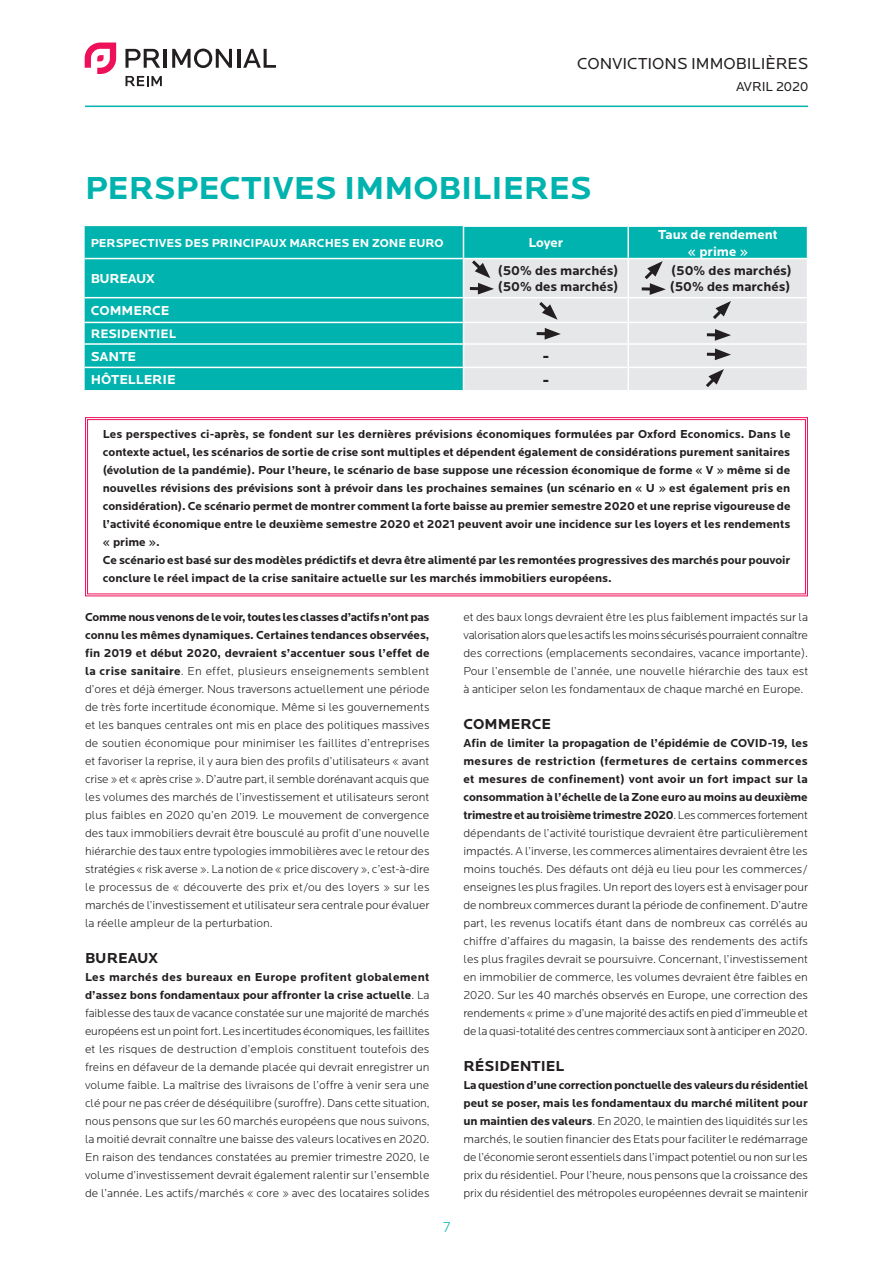
<style>
.page{position:relative;width:893px;height:1263px;background:#fff}
.page>*{position:absolute;margin:0;border:0;box-sizing:border-box;transform-origin:0 0}
.t1{font:700 33px "Locator";color:#00b3ae}
.t2{font:700 18px "Locator";color:#231f20}
.t3{font:16.5px "Locator";color:#231f20}
.Text{font:700 15px "Locator";color:#231f20}
.t4{font:300 15px "Locator";color:#00b3ae}
.t5{font:700 13.5px "Locator";color:#231f20}
.t6{font:700 13.5px "Locator";color:#fff}
.t7{font:13.5px "Locator";color:#231f20}
.t8{font:700 13.5px "Locator";letter-spacing:-.02em;color:#fff}
.t9{font:700 12.75px "Locator";color:#fff}
.Text-2{font:300 12px/18px "Locator";letter-spacing:-.005em;color:#231f20;text-align:justify}
.Text-3{font:700 12px/18px "Locator";letter-spacing:-.005em;color:#231f20;text-align:justify}
.t10{font:700 12px "Locator";color:#fff}
.s1{font-weight:700}
</style>
<div class="page">
<hr style="left:85px;top:106px;width:723px;height:1px;background:#00b3ae">
<svg style="left:125px;top:49px;width:35px;height:19px"></svg>
<hr style="left:164px;top:49px;width:3px;height:19px;background:#231f20">
<svg style="left:172px;top:49px;width:60px;height:19px"></svg>
<hr style="left:237px;top:49px;width:3px;height:19px;background:#231f20">
<svg style="left:243px;top:49px;width:33px;height:19px"></svg>
<svg style="left:85px;top:43px;width:31px;height:31px"></svg>
<svg style="left:126px;top:76px;width:36px;height:10px"></svg>
<div style="left:85px;top:226px;width:722px;height:164px;background:#00b3ae"></div>
<div style="left:494px;top:259px;width:313px;height:131px;background:#e6e7e9"></div>
<hr style="left:85px;top:258px;width:378px;height:1px;background:#fff">
<hr style="left:85px;top:297px;width:378px;height:1px;background:#fff">
<hr style="left:85px;top:322px;width:378px;height:1px;background:#fff">
<hr style="left:85px;top:343px;width:378px;height:2px;background:#fff">
<hr style="left:85px;top:367px;width:378px;height:1px;background:#fff">
<hr style="left:463px;top:225px;width:165px;height:2px;background:#fff">
<hr style="left:463px;top:227px;width:1px;height:31px;background:#fff">
<hr style="left:628px;top:225px;width:180px;height:2px;background:#fff">
<hr style="left:627px;top:227px;width:2px;height:31px;background:#fff">
<hr style="left:463px;top:258px;width:165px;height:1px;background:#fff">
<hr style="left:628px;top:258px;width:180px;height:1px;background:#fff">
<hr style="left:627px;top:259px;width:2px;height:38px;background:#fff">
<hr style="left:463px;top:297px;width:165px;height:1px;background:#fff">
<hr style="left:628px;top:297px;width:180px;height:1px;background:#fff">
<hr style="left:627px;top:298px;width:2px;height:24px;background:#fff">
<hr style="left:463px;top:322px;width:165px;height:1px;background:#fff">
<hr style="left:628px;top:322px;width:180px;height:1px;background:#fff">
<hr style="left:627px;top:323px;width:2px;height:20px;background:#fff">
<hr style="left:463px;top:343px;width:165px;height:2px;background:#fff">
<hr style="left:628px;top:343px;width:180px;height:2px;background:#fff">
<hr style="left:627px;top:345px;width:2px;height:22px;background:#fff">
<hr style="left:463px;top:367px;width:165px;height:1px;background:#fff">
<hr style="left:628px;top:367px;width:180px;height:1px;background:#fff">
<hr style="left:627px;top:368px;width:2px;height:22px;background:#fff">
<svg style="left:710px;top:301px;width:21px;height:21px"></svg>
<svg style="left:463px;top:257px;width:31px;height:133px;background:#dbdddf"></svg>
<svg style="left:641px;top:261px;width:25px;height:34px"></svg>
<svg style="left:536px;top:299px;width:22px;height:21px"></svg>
<svg style="left:537px;top:328px;width:24px;height:12px"></svg>
<hr style="left:707px;top:333px;width:14px;height:3px;background:#231f20">
<svg style="left:715px;top:329px;width:16px;height:12px"></svg>
<hr style="left:707px;top:353px;width:14px;height:3px;background:#231f20">
<svg style="left:715px;top:348px;width:16px;height:12px"></svg>
<svg style="left:703px;top:369px;width:21px;height:21px"></svg>
<svg style="left:85px;top:417px;width:723px;height:180px"></svg>
<div style="left:87px;top:419px;width:719px;height:175px;border:1px solid #ee1059"></div>
<h3 class="t3" style="left:577px;top:54px;width:232px">CONVICTIONS IMMOBILIÈRES</h3>
<p class="t7" style="left:736px;top:79px;width:74px">AVRIL 2020</p>
<p class="t1" style="left:85px;top:169px;width:508px">PERSPECTIVES IMMOBILIERES</p>
<p class="t10" style="left:91px;top:236px;width:354px">PERSPECTIVES DES PRINCIPAUX MARCHES EN ZONE EURO</p>
<p class="t6" style="left:529px;top:235px;width:36px">Loyer</p>
<p class="t8" style="left:91px;top:271px;width:66px">BUREAUX</p>
<p class="t5" style="left:498px;top:263px;width:122px">(50% des marchés)</p>
<p class="t5" style="left:498px;top:279px;width:122px">(50% des marchés)</p>
<p class="t6" style="left:91px;top:303px;width:80px">COMMERCE</p>
<p class="t9" style="left:91px;top:326px;width:87px">RESIDENTIEL</p>
<p class="t6" style="left:91px;top:348px;width:47px">SANTE</p>
<p class="t2" style="left:542px;top:346px;width:8px">-</p>
<p class="t6" style="left:91px;top:372px;width:87px">HÔTELLERIE</p>
<p class="t2" style="left:542px;top:369px;width:8px">-</p>
<p class="t6" style="left:658px;top:227px;width:121px">Taux de rendement</p>
<p class="t6" style="left:688px;top:243px;width:61px">« prime »</p>
<p class="t5" style="left:671px;top:263px;width:122px">(50% des marchés)</p>
<p class="t5" style="left:670px;top:279px;width:122px">(50% des marchés)</p>
<p class="Text-3" style="left:103px;top:425px;width:689px">Les perspectives ci-après, se fondent sur les dernières prévisions économiques formulées par Oxford Economics. Dans le contexte actuel, les scénarios de sortie de crise sont multiples et dépendent également de considérations purement sanitaires (évolution de la pandémie). Pour l’heure, le scénario de base suppose une récession économique de forme « V » même si de nouvelles révisions des prévisions sont à prévoir dans les prochaines semaines (un scénario en « U » est également pris en considération). Ce scénario permet de montrer comment la forte baisse au premier semestre 2020 et une reprise vigoureuse de l’activité économique entre le deuxième semestre 2020 et 2021 peuvent avoir une incidence sur les loyers et les rendements « prime ».</p>
<p class="Text-3" style="left:103px;top:551px;width:689px">Ce scénario est basé sur des modèles prédictifs et devra être alimenté par les remontées progressives des marchés pour pouvoir conclure le réel impact de la crise sanitaire actuelle sur les marchés immobiliers européens.</p>
<p class="Text-2" style="left:85px;top:608px;width:346px"><span class="s1">Comme nous venons de le voir, toutes les classes d’actifs n’ont pas connu les mêmes dynamiques. Certaines tendances observées, fin 2019 et début 2020, devraient s’accentuer sous l’effet de la crise sanitaire</span>. En effet, plusieurs enseignements semblent d’ores et déjà émerger. Nous traversons actuellement une période de très forte incertitude économique. Même si les gouvernements et les banques centrales ont mis en place des politiques massives de soutien économique pour minimiser les faillites d’entreprises et favoriser la reprise, il y aura bien des profils d’utilisateurs « avant crise » et « après crise ». D’autre part, il semble dorénavant acquis que les volumes des marchés de l’investissement et utilisateurs seront plus faibles en 2020 qu’en 2019. Le mouvement de convergence des taux immobiliers devrait être bousculé au profit d’une nouvelle hiérarchie des taux entre typologies immobilières avec le retour des stratégies « risk averse ». La notion de « price discovery », c’est-à-dire le processus de « découverte des prix et/ou des loyers » sur les marchés de l’investissement et utilisateur sera centrale pour évaluer la réelle ampleur de la perturbation.</p>
<p class="Text" style="left:85px;top:950px;width:75px">BUREAUX</p>
<p class="Text-2" style="left:85px;top:968px;width:346px"><span class="s1">Les marchés des bureaux en Europe profitent globalement d’assez bons fondamentaux pour affronter la crise actuelle</span>. La faiblesse des taux de vacance constatée sur une majorité de marchés européens est un point fort. Les incertitudes économiques, les faillites et les risques de destruction d’emplois constituent toutefois des freins en défaveur de la demande placée qui devrait enregistrer un volume faible. La maîtrise des livraisons de l’offre à venir sera une clé pour ne pas créer de déséquilibre (suroffre). Dans cette situation, nous pensons que sur les 60 marchés européens que nous suivons, la moitié devrait connaître une baisse des valeurs locatives en 2020.<br>En raison des tendances constatées au premier trimestre 2020, le volume d’investissement devrait également ralentir sur l’ensemble de l’année. Les actifs/marchés « core » avec des locataires solides</p>
<p class="t4" style="left:443px;top:1218px;width:9px">7</p>
<p class="Text-2" style="left:463px;top:608px;width:346px">et des baux longs devraient être les plus faiblement impactés sur la valorisation alors que les actifs les moins sécurisés pourraient connaître des corrections (emplacements secondaires, vacance importante).<br>Pour l’ensemble de l’année, une nouvelle hiérarchie des taux est à anticiper selon les fondamentaux de chaque marché en Europe.</p>
<p class="Text" style="left:463px;top:716px;width:89px">COMMERCE</p>
<p class="Text-2" style="left:463px;top:734px;width:346px"><span class="s1">Afin de limiter la propagation de l’épidémie de COVID-19, les mesures de restriction (fermetures de certains commerces et mesures de confinement) vont avoir un fort impact sur la consommation à l’échelle de la Zone euro au moins au deuxième trimestre et au troisième trimestre 2020</span>. Les commerces fortement dépendants de l’activité touristique devraient être particulièrement impactés. A l’inverse, les commerces alimentaires devraient être les moins touchés. Des défauts ont déjà eu lieu pour les commerces/ enseignes les plus fragiles. Un report des loyers est à envisager pour de nombreux commerces durant la période de confinement. D’autre part, les revenus locatifs étant dans de nombreux cas corrélés au chiffre d’affaires du magasin, la baisse des rendements des actifs les plus fragiles devrait se poursuivre. Concernant, l’investissement en immobilier de commerce, les volumes devraient être faibles en 2020. Sur les 40 marchés observés en Europe, une correction des rendements « prime » d’une majorité des actifs en pied d’immeuble et de la quasi-totalité des centres commerciaux sont à anticiper en 2020.</p>
<p class="Text" style="left:463px;top:1058px;width:102px">RÉSIDENTIEL</p>
<p class="Text-2" style="left:463px;top:1076px;width:346px"><span class="s1">La question d’une correction ponctuelle des valeurs du résidentiel peut se poser, mais les fondamentaux du marché militent pour un maintien des valeurs</span>. En 2020, le maintien des liquidités sur les marchés, le soutien financier des Etats pour faciliter le redémarrage de l’économie seront essentiels dans l’impact potentiel ou non sur les prix du résidentiel. Pour l’heure, nous pensons que la croissance des prix du résidentiel des métropoles européennes devrait se maintenir</p>
</div>
